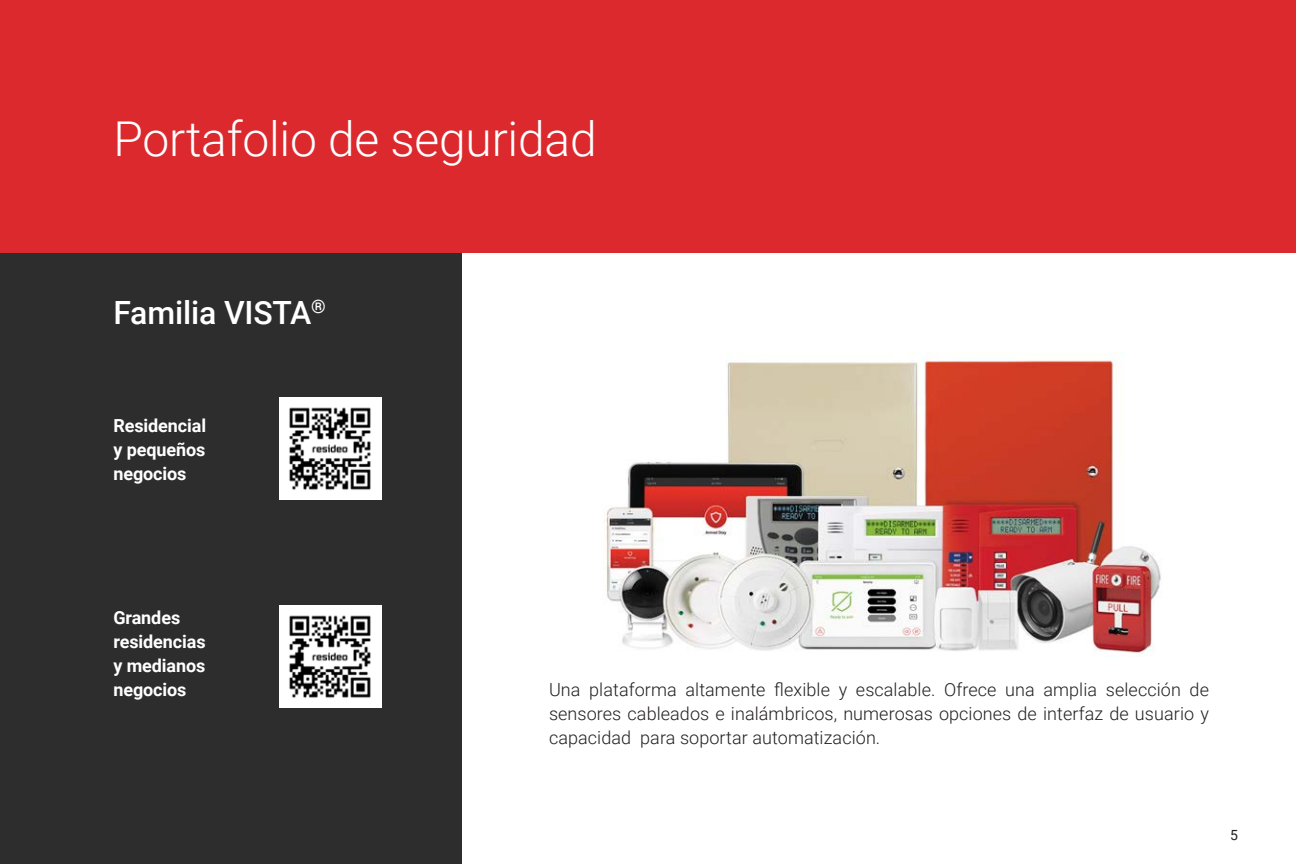
<style>
.page{position:relative;width:1296px;height:864px;background:#fff}
.page>*{position:absolute;margin:0;border:0;box-sizing:border-box;transform-origin:0 0}
.H1_White{font:300 48px "Roboto";letter-spacing:-.005em;color:#fff}
.H1_Black{font:500 32px "Roboto";letter-spacing:-.005em;color:#fff}
.Body_Black{font:300 18px/24px "Roboto";letter-spacing:.005em;color:#231f20;text-align:justify}
.t1{font:700 18px/24px "Roboto";letter-spacing:-.005em;color:#fff;text-align:justify}
.t2{font:14px "Roboto";color:#231f20}
</style>
<div class="page">
<div style="left:0;top:0;width:462px;height:864px;background:#2c2d2c"></div>
<div style="left:0;top:0;width:1296px;height:252px;background:#db292e"></div>
<img style="left:604px;top:352px;width:557px;height:305px">
<div style="left:279px;top:397px;width:102px;height:103px;background:#fff"></div>
<div style="left:279px;top:605px;width:102px;height:103px;background:#fff"></div>
<img style="left:289px;top:407px;width:82px;height:83px">
<img style="left:289px;top:615px;width:82px;height:83px">
<p class="H1_White" style="left:113px;top:105px;width:485px">Portafolio de seguridad</p>
<p class="H1_Black" style="left:113px;top:290px;width:214px">Familia VISTA<sup>®</sup></p>
<p class="t1" style="left:113px;top:413px;width:94px">Residencial y pequeños negocios</p>
<p class="t1" style="left:113px;top:605px;width:94px;text-align:left">Grandes residencias y medianos negocios</p>
<p class="Body_Black" style="left:549px;top:677px;width:662px">Una plataforma altamente flexible y escalable. Ofrece una amplia selección de sensores cableados e inalámbricos, numerosas opciones de interfaz de usuario y capacidad para soportar automatización.</p>
<p class="t2" style="left:1230px;top:825px;width:9px">5</p>
</div>
